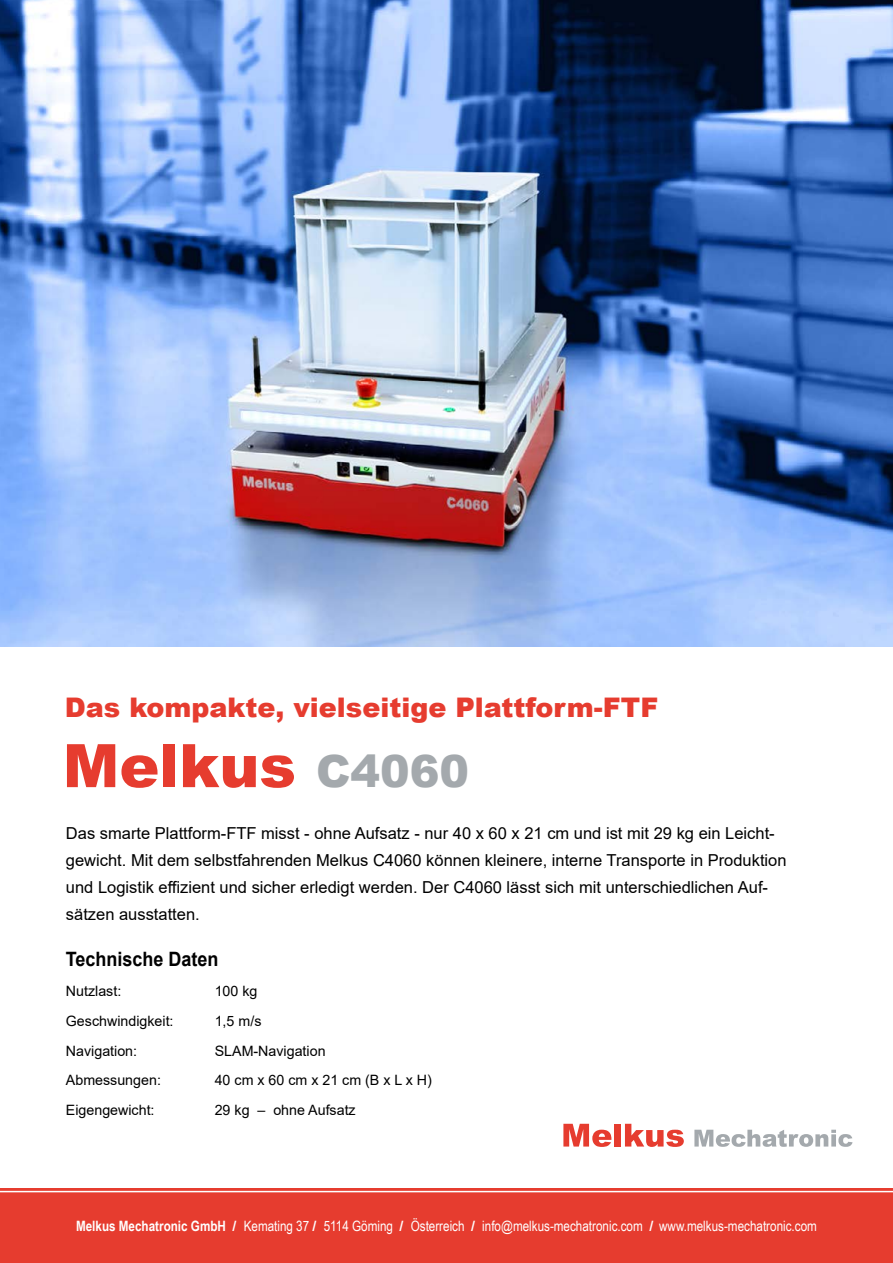
<style>
.page{position:relative;width:893px;height:1263px;background:#fff}
.page>*{position:absolute;margin:0;border:0;box-sizing:border-box;transform-origin:0 0}
.t1{font:900 60px "Arial";color:#e63c2f}
.t2{font:900 27px "Arial";color:#e63c2f}
.t3{font:700 19.8px "Arial";color:#000;scale:.91 1}
.t4{font:16.5px/27px "Arial";color:#000}
.t5{font:14.25px "Arial";color:#000}
.t6{font:14.25px "Arial Narrow";color:#fff}
.s1{font-size:44.4px;color:#a4a9ad}
.s2{font-weight:700}
.s3{font-family:"Arial";font-weight:700}
</style>
<div class="page">
<div style="left:0;top:1188px;width:893px;height:75px;background:#e63c2f"></div>
<hr style="left:0;top:1191px;width:893px;height:1px;background:#fff">
<svg style="left:563px;top:1124px;width:48px;height:23px"></svg>
<div style="left:615px;top:1124px;width:6px;height:22px;background:#e63c2f"></div>
<svg style="left:625px;top:1124px;width:59px;height:23px"></svg>
<svg style="left:694px;top:1130px;width:158px;height:17px"></svg>
<img style="left:0;top:0;width:893px;height:646px">
<h2 class="t2" style="left:65px;top:687px;width:595px">Das kompakte, vielseitige Plattform-FTF</h2>
<h1 class="t1" style="left:63px;top:722px;width:408px">Melkus <span class="s1">C4060</span></h1>
<p class="t4" style="left:66px;top:820px;width:722px">Das smarte Plattform-FTF misst - ohne Aufsatz - nur 40 x 60 x 21 cm und ist mit 29 kg ein Leicht&shy;gewicht. Mit dem selbstfahrenden Melkus C4060 können kleinere, interne Transporte in Produktion und Logistik effizient und sicher erledigt werden. Der C4060 lässt sich mit unterschiedlichen Auf&shy;sätzen ausstatten.</p>
<p class="t3" style="left:66px;top:945px;width:169px">Technische Daten</p>
<p class="t5" style="left:66px;top:981px;width:57px">Nutzlast:</p>
<p class="t5" style="left:215px;top:981px;width:44px">100 kg</p>
<p class="t5" style="left:66px;top:1011px;width:109px">Geschwindigkeit:</p>
<p class="t5" style="left:215px;top:1011px;width:48px">1,5 m/s</p>
<p class="t5" style="left:66px;top:1041px;width:73px">Navigation:</p>
<p class="t5" style="left:215px;top:1041px;width:112px">SLAM-Navigation</p>
<p class="t5" style="left:66px;top:1070px;width:97px">Abmessungen:</p>
<p class="t5" style="left:215px;top:1070px;width:219px">40 cm x 60 cm x 21 cm (B x L x H)</p>
<p class="t5" style="left:66px;top:1100px;width:90px">Eigengewicht:</p>
<p class="t5" style="left:215px;top:1100px;width:143px">29 kg – ohne Aufsatz</p>
<p class="t6" style="left:76px;top:1215px;width:742px"><span class="s2">Melkus Mechatronic GmbH</span> <span class="s3">/</span> Kemating 37 <span class="s3">/</span> 5114 Göming <span class="s3">/</span> Österreich <span class="s3">/</span> info@melkus-mechatronic.com <span class="s3">/</span> www.melkus-mechatronic.com</p>
</div>
